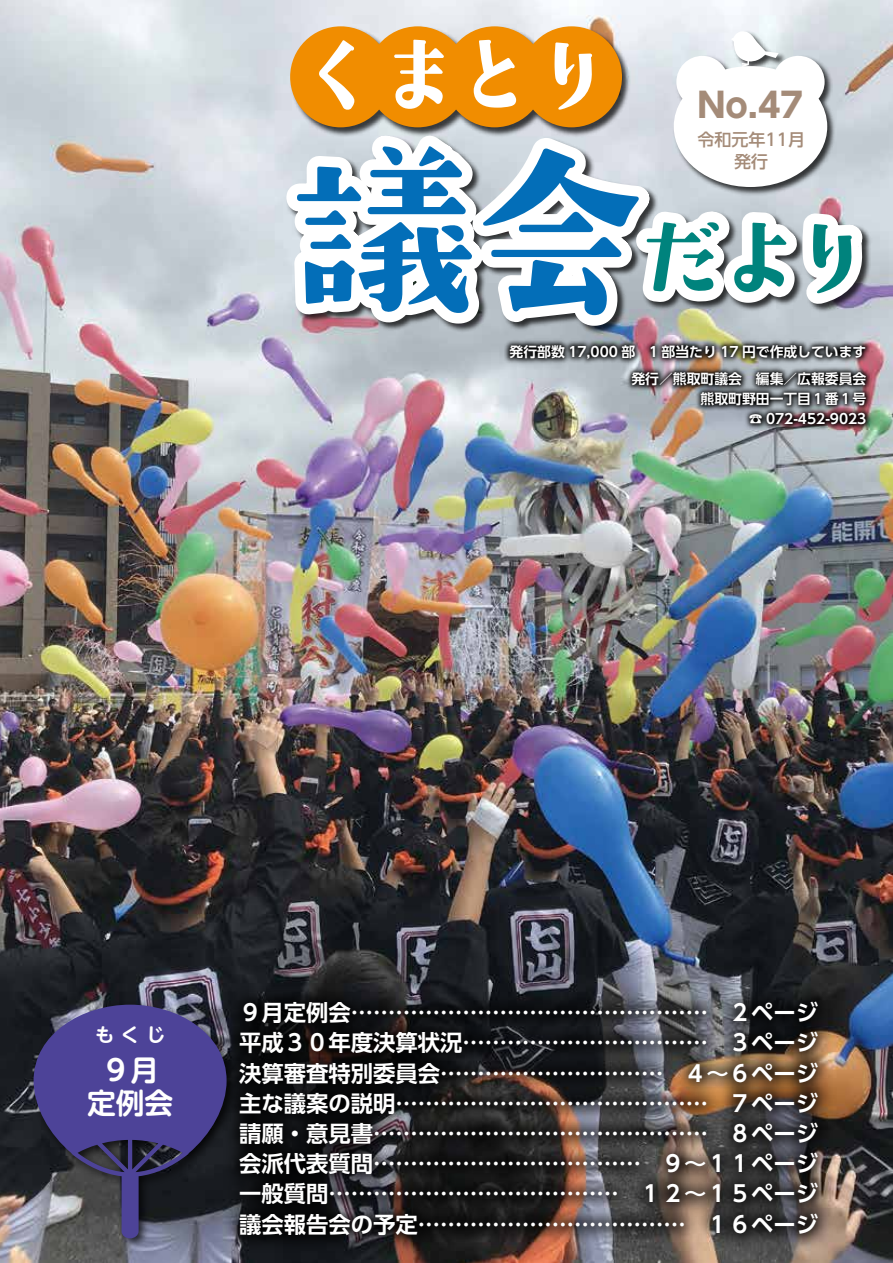
<style>
.page{position:relative;width:893px;height:1263px;background:#fff}
.page>*{position:absolute;margin:0;border:0;box-sizing:border-box;transform-origin:0 0}
.t1{font:700 34.05px "UD Shin Go Pr 6";color:#a48b78}
.t2{font:700 28.65px/33px "UD Shin M Go Pr 6 De";color:#fff;text-align:center}
.t3{font:700 22.35px/30.3px "UD Shin Go Pr 6 De";color:#fff}
.t4{font:700 19.2px "UD Shin M Go Pr 6 De";color:#fff}
.t5{font:500 16.95px/21.3px "UD Shin Go Pr 6";color:#a48b78;text-align:center}
.t6{font:700 13.8px/26.5px "UD Shin Go Pr 6 De";color:#fff;text-align:right}
</style>
<div class="page">
<img style="left:0;top:0;width:893px;height:1263px">
<img style="left:288px;top:24px;width:337px;height:92px">
<svg style="left:276px;top:116px;width:349px;height:222px;background:#bec0c7"></svg>
<svg style="left:625px;top:6px;width:246px;height:332px"></svg>
<svg style="left:297px;top:146px;width:342px;height:169px"></svg>
<svg style="left:647px;top:222px;width:205px;height:71px"></svg>
<svg style="left:290px;top:26px;width:332px;height:101px;background:#eaa33f"></svg>
<img style="left:222px;top:984px;width:613px;height:269px">
<div style="left:30px;top:1001px;width:208px;height:249px;background:#000;opacity:.75"></div>
<svg style="left:34px;top:1005px;width:193px;height:233px;background:#454172"></svg>
<img style="left:504px;top:338px;width:368px;height:92px">
<h1 class="t1" style="left:697px;top:77px;width:107px">No.47</h1>
<p class="t5" style="left:697px;top:129px;width:109px">令和元年11月発行</p>
<p class="t6" style="left:510px;top:338px;width:358px">発行部数 17,000 部　1 部当たり 17 円で作成しています発行／熊取町議会　編集／広報委員会</p>
<p class="t6" style="left:701px;top:388px;width:167px;line-height:20.2px">熊取町野田一丁目１番１号☎ 072-452-9023</p>
<p class="t4" style="left:95px;top:1018px;width:72px">もくじ</p>
<p class="t2" style="left:87px;top:1052px;width:88px">９月定例会</p>
<p class="t3" style="left:239px;top:997px;width:470px">９月定例会…………………………………………</p>
<p class="t3" style="left:729px;top:997px;width:91px">２ページ</p>
<p class="t3" style="left:729px;top:1027px;width:91px">３ページ</p>
<p class="t3" style="left:684px;top:1027px;width:135px;text-indent:-445px">平成３０年度決算状況……………………………<br>４～６ページ</p>
<p class="t3" style="left:239px;top:1057px;width:426px">決算審査特別委員会…………………………</p>
<p class="t3" style="left:239px;top:1087px;width:470px">主な議案の説明……………………………………</p>
<p class="t3" style="left:729px;top:1087px;width:91px">７ページ</p>
<p class="t3" style="left:729px;top:1118px;width:91px">８ページ</p>
<p class="t3" style="left:662px;top:1118px;width:158px;text-indent:-423px">請願・意見書………………………………………<br>９～１１ページ</p>
<p class="t3" style="left:640px;top:1148px;width:180px;text-indent:-400px">会派代表質問………………………………<br>１２～１５ページ</p>
<p class="t3" style="left:239px;top:1178px;width:381px">一般質問…………………………………</p>
<p class="t3" style="left:239px;top:1208px;width:448px">議会報告会の予定………………………………</p>
<p class="t3" style="left:707px;top:1208px;width:113px">１６ページ</p>
</div>
